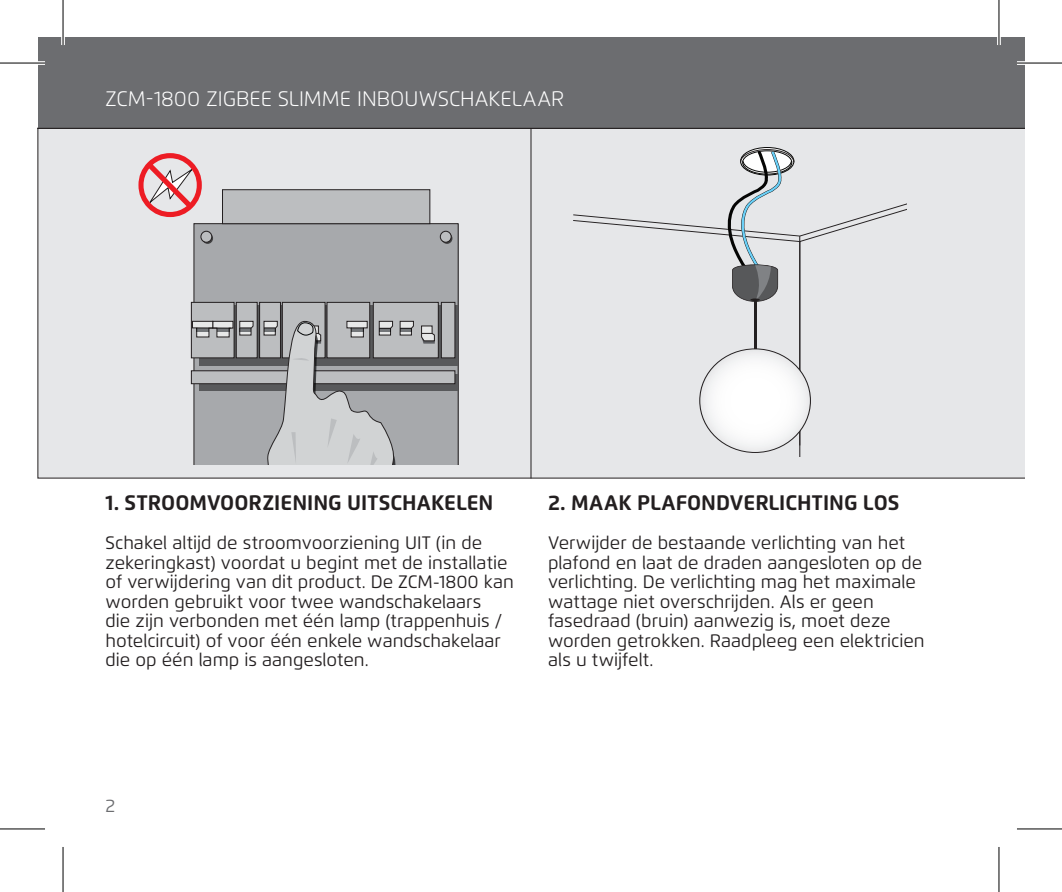
<style>
.page{position:relative;width:1062px;height:892px;background:#fff}
.page>*{position:absolute;margin:0;border:0;box-sizing:border-box;transform-origin:0 0}
.Platte_tekst{font:700 21px "Flexo";color:#231f20}
.t1{font:300 21px "Flexo";color:#fff}
.Platte_tekst-2{font:18px/19.5px "Flexo";color:#231f20}
.t2{font:18px "Flexo";color:#6c6d70}
</style>
<div class="page">
<div style="left:37px;top:129px;width:987px;height:349px;background:#e6e7e9"></div>
<hr style="left:530px;top:128px;width:1px;height:350px;background:#231f20">
<div style="left:740px;top:147px;width:53px;height:28px;background:#8c8d8e;border-radius:50%"></div>
<div style="left:740px;top:147px;width:54px;height:28px;border:1px solid #050504;border-radius:50%"></div>
<svg style="left:572px;top:149px;width:334px;height:308px"></svg>
<div style="left:193px;top:223px;width:265px;height:241px;background:#a7a9ac"></div>
<svg style="left:202px;top:233px;width:11px;height:11px"></svg>
<svg style="left:441px;top:233px;width:11px;height:11px"></svg>
<svg style="left:199px;top:374px;width:258px;height:17px"></svg>
<svg style="left:199px;top:306px;width:258px;height:60px"></svg>
<div style="left:282px;top:302px;width:43px;height:56px;background:#bcbec0"></div>
<div style="left:282px;top:302px;width:43px;height:56px;border:1px solid #231f20"></div>
<div style="left:191px;top:302px;width:43px;height:56px;background:#bcbec0"></div>
<div style="left:191px;top:302px;width:43px;height:56px;border:1px solid #231f20"></div>
<div style="left:327px;top:302px;width:43px;height:56px;background:#bcbec0"></div>
<div style="left:326px;top:302px;width:44px;height:56px;border:1px solid #231f20"></div>
<div style="left:236px;top:302px;width:21px;height:56px;background:#bcbec0"></div>
<div style="left:236px;top:302px;width:21px;height:56px;border:1px solid #231f20"></div>
<div style="left:259px;top:302px;width:21px;height:56px;background:#bcbec0"></div>
<div style="left:259px;top:302px;width:22px;height:56px;border:1px solid #231f20"></div>
<div style="left:373px;top:302px;width:65px;height:56px;background:#bcbec0"></div>
<div style="left:373px;top:302px;width:65px;height:56px;border:1px solid #231f20"></div>
<div style="left:441px;top:302px;width:14px;height:56px;background:#bcbec0"></div>
<div style="left:441px;top:302px;width:14px;height:56px;border:1px solid #231f20"></div>
<div style="left:191px;top:371px;width:264px;height:12px;background:#bcbec0"></div>
<div style="left:191px;top:370px;width:264px;height:14px;border:1px solid #231f20"></div>
<div style="left:201px;top:231px;width:11px;height:11px;background:#bcbec0;border-radius:50%"></div>
<div style="left:200px;top:231px;width:12px;height:11px;border:1px solid #231f20;border-radius:50%"></div>
<div style="left:440px;top:231px;width:11px;height:11px;background:#bcbec0;border-radius:50%"></div>
<div style="left:440px;top:231px;width:11px;height:11px;border:1px solid #231f20;border-radius:50%"></div>
<div style="left:222px;top:190px;width:208px;height:34px;background:#bcbec0"></div>
<div style="left:222px;top:189px;width:208px;height:35px;border:1px solid #231f20"></div>
<svg style="left:421px;top:325px;width:14px;height:18px"></svg>
<svg style="left:192px;top:320px;width:62px;height:18px"></svg>
<svg style="left:263px;top:320px;width:151px;height:144px"></svg>
<svg style="left:138px;top:153px;width:64px;height:64px"></svg>
<div style="left:37px;top:37px;width:987px;height:92px;background:#6c6d70"></div>
<hr style="left:0;top:61px;width:45px;height:4px;background:#fff">
<hr style="left:1016px;top:61px;width:45px;height:4px;background:#fff">
<svg style="left:0;top:829px;width:45px;height:1px"></svg>
<svg style="left:1017px;top:829px;width:44px;height:1px"></svg>
<svg style="left:61px;top:37px;width:4px;height:8px"></svg>
<hr style="left:997px;top:0;width:3px;height:45px;background:#fff">
<hr style="left:0;top:62px;width:45px;height:2px;background:#000">
<hr style="left:1016px;top:62px;width:45px;height:2px;background:#000">
<hr style="left:0;top:828px;width:45px;height:1px;background:#000">
<hr style="left:1016px;top:828px;width:45px;height:1px;background:#000">
<hr style="left:62px;top:0;width:2px;height:45px;background:#000">
<hr style="left:62px;top:846px;width:2px;height:45px;background:#000">
<hr style="left:998px;top:0;width:1px;height:45px;background:#000">
<hr style="left:998px;top:846px;width:1px;height:45px;background:#000">
<p class="t1" style="left:106px;top:86px;width:460px">ZCM-1800 ZIGBEE SLIMME INBOUWSCHAKELAAR</p>
<p class="Platte_tekst" style="left:106px;top:490px;width:389px">1. STROOMVOORZIENING UITSCHAKELEN</p>
<p class="Platte_tekst-2" style="left:106px;top:533px;width:410px">Schakel altijd de stroomvoorziening UIT (in de zekeringkast) voordat u begint met de installatie of verwijdering van dit product. De ZCM-1800 kan worden gebruikt voor twee wandschakelaars<br>die zijn verbonden met één lamp (trappenhuis / hotelcircuit) of voor één enkele wandschakelaar die op één lamp is aangesloten.</p>
<p class="Platte_tekst" style="left:548px;top:490px;width:353px">2. MAAK PLAFONDVERLICHTING LOS</p>
<p class="Platte_tekst-2" style="left:548px;top:533px;width:378px">Verwijder de bestaande verlichting van het plafond en laat de draden aangesloten op de verlichting. De verlichting mag het maximale wattage niet overschrijden. Als er geen fasedraad (bruin) aanwezig is, moet deze worden getrokken. Raadpleeg een elektricien als u twijfelt.</p>
<p class="t2" style="left:106px;top:794px;width:11px">2</p>
</div>
